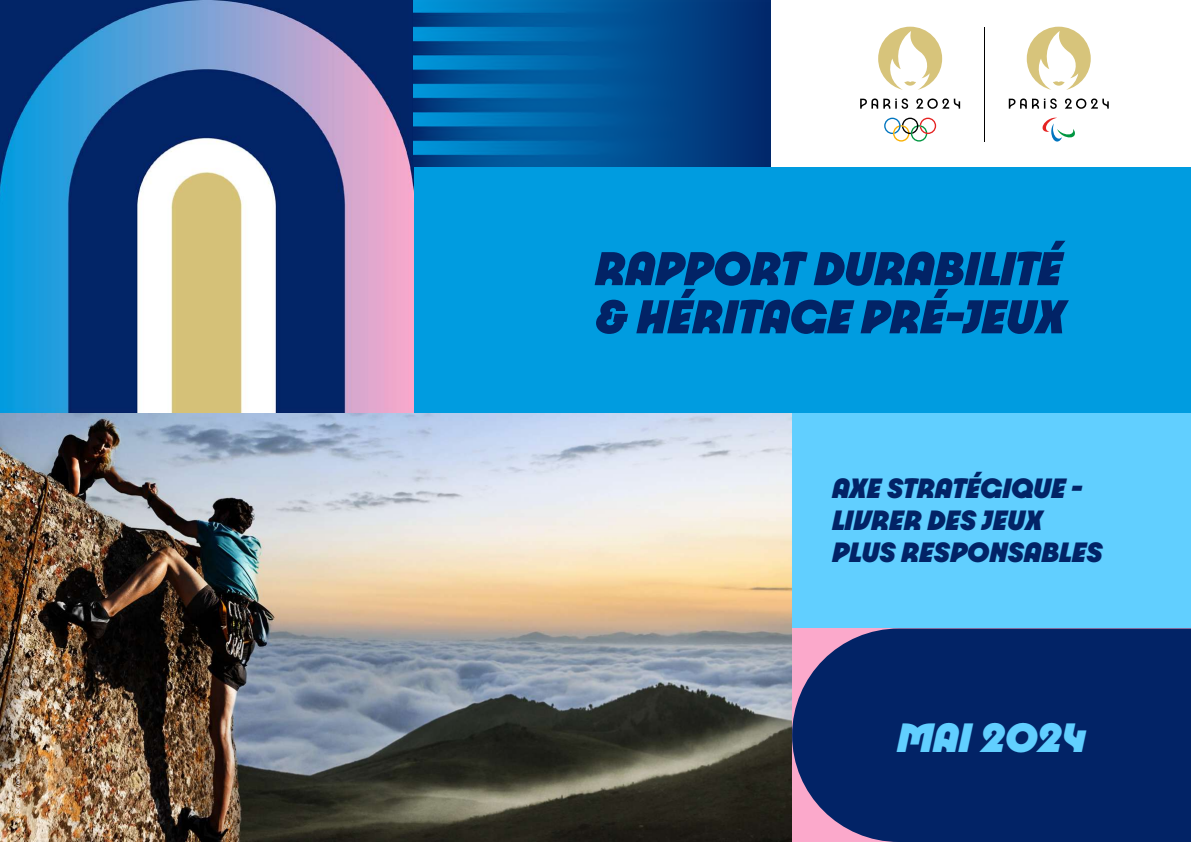
<style>
.page{position:relative;width:1191px;height:842px;background:#fff}
.page>*{position:absolute;margin:0;border:0;box-sizing:border-box;transform-origin:0 0}
.t1{font:italic 900 50.8px/48.1px "Paris 2024";letter-spacing:.005em;color:#022366}
.t2{font:italic 900 44px "Paris 2024";letter-spacing:.01em;color:#61cfff}
.t3{font:italic 900 30px/32px "Paris 2024";letter-spacing:.01em;color:#022366}
.t4{font:7.3px "Source Sans Variable";color:#fff}
</style>
<div class="page">
<div style="left:413px;top:167px;width:778px;height:246px;background:#009ce0"></div>
<img style="left:0;top:0;width:413px;height:413px">
<svg style="left:1042px;top:117px;width:33px;height:25px"></svg>
<svg style="left:884px;top:118px;width:52px;height:24px"></svg>
<hr style="left:984px;top:27px;width:1px;height:115px;background:#000">
<svg style="left:1026px;top:27px;width:64px;height:63px"></svg>
<svg style="left:878px;top:27px;width:64px;height:63px"></svg>
<svg style="left:860px;top:98px;width:48px;height:11px"></svg>
<svg style="left:916px;top:98px;width:44px;height:11px"></svg>
<svg style="left:1008px;top:98px;width:18px;height:11px"></svg>
<svg style="left:1032px;top:98px;width:24px;height:11px"></svg>
<svg style="left:1065px;top:98px;width:43px;height:11px"></svg>
<img style="left:0;top:413px;width:792px;height:429px">
<img style="left:413px;top:0;width:357px;height:167px">
<div style="left:792px;top:413px;width:399px;height:215px;background:#61cfff"></div>
<svg style="left:792px;top:628px;width:399px;height:214px;background:#182e6e"></svg>
<p class="t4" style="left:13px;top:823px;width:66px;rotate:-90deg">© iStock-guvendemir</p>
<h1 class="t1" style="left:595px;top:243px;width:471px">RAPPORT DURABILITÉ &amp; HÉRITAGE PRÉ-JEUX</h1>
<p class="t3" style="left:832px;top:471px;width:271px">AXE STRATÉGIQUE -<br>LIVRER DES JEUX<br>PLUS RESPONSABLES</p>
<h2 class="t2" style="left:897px;top:708px;width:189px">MAI 2024</h2>
</div>
